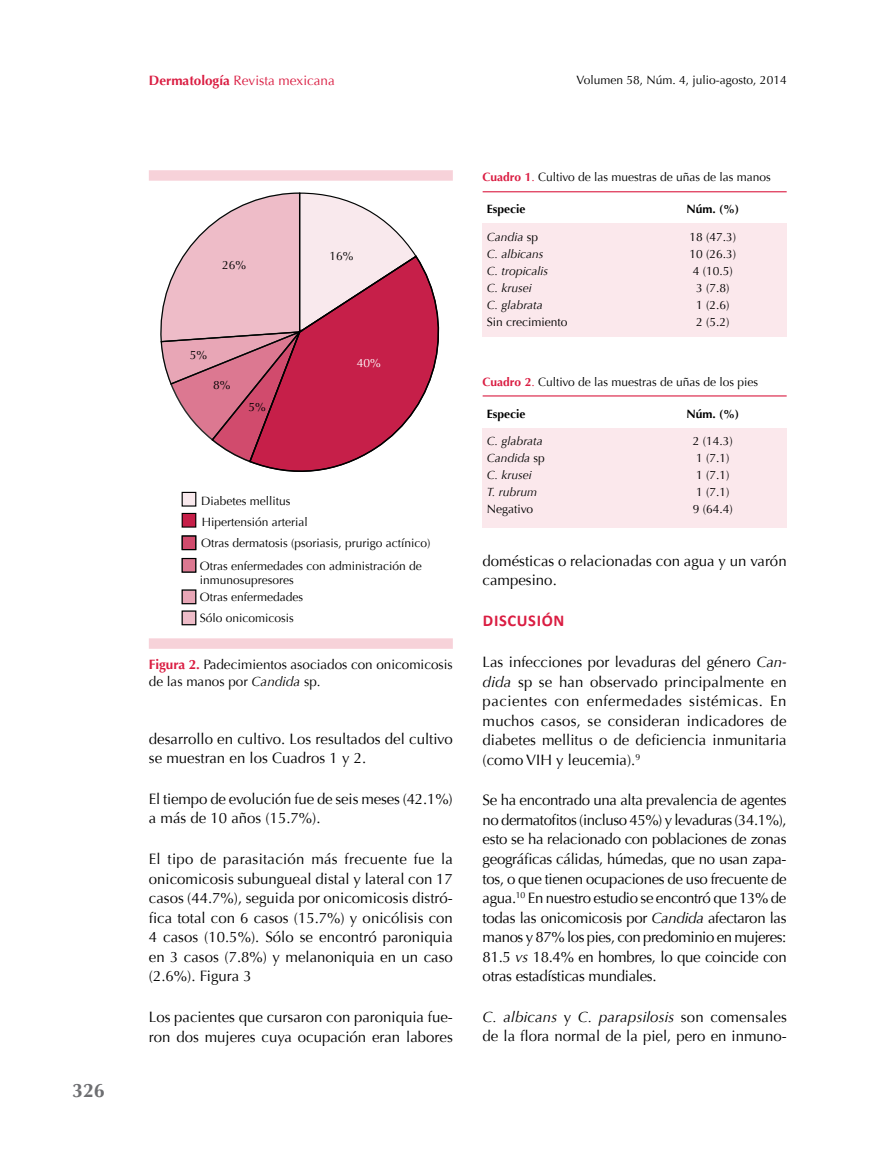
<style>
.page{position:relative;width:893px;height:1149px;background:#fff}
.page>*{position:absolute;margin:0;border:0;box-sizing:border-box;transform-origin:0 0}
.t1{font:700 19.5px "Optima";color:#6d6e71}
.t2{font:700 16.5px "Calibri";letter-spacing:.04em;color:#da1d42}
.t3{font:15px/19.5px "Optima";color:#000}
.t4{font:13.5px/16.5px "Optima";color:#000}
.t5{font:13.5px "Optima";color:#da1d42}
.t6{font:12px/21px "Optima";color:#000}
.t7{font:italic 12px "Optima";color:#000}
.t8{font:700 12px "Optima";color:#000}
.t9{font:12px "Optima";color:#fff}
.s1{font-weight:700}
.s2{font-weight:700;color:#da1d42}
.s3{font-style:italic}
.s4{color:#da1d42}
.s5{font-style:normal}
</style>
<div class="page">
<div style="left:483px;top:223px;width:304px;height:114px;background:#fbe8ec"></div>
<div style="left:483px;top:427px;width:304px;height:100px;background:#fbe8ec"></div>
<hr style="left:483px;top:191px;width:304px;height:1px;background:#da1d42">
<hr style="left:483px;top:395px;width:304px;height:1px;background:#da1d42">
<div style="left:149px;top:170px;width:304px;height:11px;background:#f7d2d9"></div>
<div style="left:149px;top:638px;width:304px;height:10px;background:#f7d2d9"></div>
<svg style="left:249px;top:258px;width:191px;height:214px"></svg>
<svg style="left:160px;top:192px;width:258px;height:270px"></svg>
<div style="left:182px;top:492px;width:14px;height:14px;background:#f9e9ed"></div>
<div style="left:182px;top:513px;width:14px;height:14px;background:#c61f49"></div>
<div style="left:182px;top:512px;width:14px;height:15px;border:1px solid #000"></div>
<div style="left:182px;top:536px;width:14px;height:13px;background:#d14b6d"></div>
<div style="left:182px;top:491px;width:14px;height:15px;border:1px solid #000"></div>
<div style="left:182px;top:535px;width:14px;height:15px;border:1px solid #000"></div>
<svg style="left:184px;top:559px;width:10px;height:11px"></svg>
<div style="left:182px;top:557px;width:14px;height:15px;border:1px solid #000"></div>
<div style="left:182px;top:590px;width:14px;height:13px;background:#e8a6b6"></div>
<div style="left:182px;top:589px;width:14px;height:15px;border:1px solid #000"></div>
<div style="left:182px;top:611px;width:14px;height:13px;background:#eebcc8"></div>
<div style="left:182px;top:610px;width:14px;height:15px;border:1px solid #000"></div>
<h1 class="t1" style="left:72px;top:1079px;width:34px">326</h1>
<p class="t5" style="left:149px;top:73px;width:188px"><span class="s1">Dermatología</span> Revista mexicana</p>
<p class="t6" style="left:576px;top:69px;width:212px">Volumen 58, Núm. 4, julio-agosto, 2014</p>
<p class="t6" style="left:222px;top:255px;width:26px">26%</p>
<p class="t6" style="left:190px;top:344px;width:19px">5%</p>
<p class="t6" style="left:213px;top:374px;width:19px">8%</p>
<p class="t6" style="left:248px;top:397px;width:19px">5%</p>
<p class="t6" style="left:329px;top:245px;width:26px">16%</p>
<p class="t9" style="left:357px;top:356px;width:26px">40%</p>
<p class="t6" style="left:201px;top:490px;width:231px">Diabetes mellitus<br>Hipertensión arterial<br>Otras dermatosis (psoriasis, prurigo actínico)</p>
<p class="t6" style="left:200px;top:558px;width:223px;line-height:14.4px">Otras enfermedades con administración de inmunosupresores</p>
<p class="t6" style="left:200px;top:587px;width:105px;line-height:20.5px">Otras enfermedades<br>Sólo onicomicosis</p>
<p class="t4" style="left:149px;top:656px;width:306px"><span class="s2">Figura 2.</span> Padecimientos asociados con onicomicosis de las manos por <span class="s3">Candida</span> sp.</p>
<p class="t3" style="left:149px;top:728px;width:306px">desarrollo en cultivo. Los resultados del cultivo se muestran en los Cuadros 1 y 2.</p>
<p class="t3" style="left:149px;top:789px;width:305px">El tiempo de evolución fue de seis meses (42.1%) a más de 10 años (15.7%).</p>
<p class="t3" style="left:149px;top:849px;width:306px;text-align:justify">El tipo de parasitación más frecuente fue la onicomicosis subungueal distal y lateral con 17 casos (44.7%), seguida por onicomicosis distró&shy;fica total con 6 casos (15.7%) y onicólisis con 4 casos (10.5%). Sólo se encontró paroniquia en 3 casos (7.8%) y melanoniquia en un caso (2.6%). Figura 3</p>
<p class="t3" style="left:149px;top:1007px;width:306px">Los pacientes que cursaron con paroniquia fue&shy;ron dos mujeres cuya ocupación eran labores</p>
<p class="t6" style="left:483px;top:167px;width:290px"><span class="s2">Cuadro 1</span><span class="s4">.</span> Cultivo de las muestras de uñas de las manos</p>
<p class="t8" style="left:487px;top:202px;width:40px">Especie</p>
<p class="t8" style="left:686px;top:202px;width:54px">Núm. (%)</p>
<p class="t7" style="left:487px;top:230px;width:53px">Candia <span class="s5">sp</span></p>
<p class="t6" style="left:689px;top:226px;width:48px">18 (47.3)</p>
<p class="t7" style="left:487px;top:247px;width:58px">C. albicans</p>
<p class="t6" style="left:689px;top:243px;width:48px">10 (26.3)</p>
<p class="t7" style="left:487px;top:264px;width:63px">C. tropicalis</p>
<p class="t6" style="left:693px;top:260px;width:42px">4 (10.5)</p>
<p class="t7" style="left:487px;top:281px;width:46px">C. krusei</p>
<p class="t6" style="left:696px;top:277px;width:35px">3 (7.8)</p>
<p class="t7" style="left:487px;top:298px;width:57px">C. glabrata</p>
<p class="t6" style="left:696px;top:294px;width:35px">1 (2.6)</p>
<p class="t6" style="left:487px;top:311px;width:82px">Sin crecimiento</p>
<p class="t6" style="left:696px;top:311px;width:35px">2 (5.2)</p>
<p class="t6" style="left:483px;top:371px;width:277px"><span class="s2">Cuadro 2</span><span class="s4">.</span> Cultivo de las muestras de uñas de los pies</p>
<p class="t8" style="left:487px;top:407px;width:40px">Especie</p>
<p class="t8" style="left:686px;top:407px;width:54px">Núm. (%)</p>
<p class="t7" style="left:487px;top:434px;width:57px">C. glabrata</p>
<p class="t6" style="left:693px;top:430px;width:42px">2 (14.3)</p>
<p class="t7" style="left:487px;top:451px;width:60px">Candida <span class="s5">sp</span></p>
<p class="t6" style="left:696px;top:447px;width:35px">1 (7.1)</p>
<p class="t7" style="left:487px;top:468px;width:46px">C. krusei</p>
<p class="t6" style="left:696px;top:464px;width:35px">1 (7.1)</p>
<p class="t7" style="left:487px;top:485px;width:52px">T. rubrum</p>
<p class="t6" style="left:696px;top:481px;width:35px">1 (7.1)</p>
<p class="t6" style="left:487px;top:498px;width:48px">Negativo</p>
<p class="t6" style="left:693px;top:498px;width:42px">9 (64.4)</p>
<p class="t3" style="left:483px;top:551px;width:306px">domésticas o relacionadas con agua y un varón campesino.</p>
<p class="t2" style="left:483px;top:610px;width:83px">DISCUSIÓN</p>
<p class="t3" style="left:483px;top:652px;width:306px;text-align:justify">Las infecciones por levaduras del género <span class="s3">Can&shy;dida</span> sp se han observado principalmente en pacientes con enfermedades sistémicas. En muchos casos, se consideran indicadores de diabetes mellitus o de deficiencia inmunitaria (como VIH y leucemia).<sup>9</sup></p>
<p class="t3" style="left:483px;top:790px;width:306px;text-align:justify">Se ha encontrado una alta prevalencia de agentes no dermatofitos (incluso 45%) y levaduras (34.1%), esto se ha relacionado con poblaciones de zonas geográficas cálidas, húmedas, que no usan zapa&shy;tos, o que tienen ocupaciones de uso frecuente de agua.<sup>10</sup> En nuestro estudio se encontró que 13% de todas las onicomicosis por <span class="s3">Candida</span> afectaron las manos y 87% los pies, con predominio en mujeres:<br>81.5 <span class="s3">vs</span> 18.4% en hombres, lo que coincide con otras estadísticas mundiales.</p>
<p class="t3" style="left:483px;top:1006px;width:306px"><span class="s3">C. albicans</span> y <span class="s3">C. parapsilosis</span> son comensales de la flora normal de la piel, pero en inmuno-</p>
</div>
